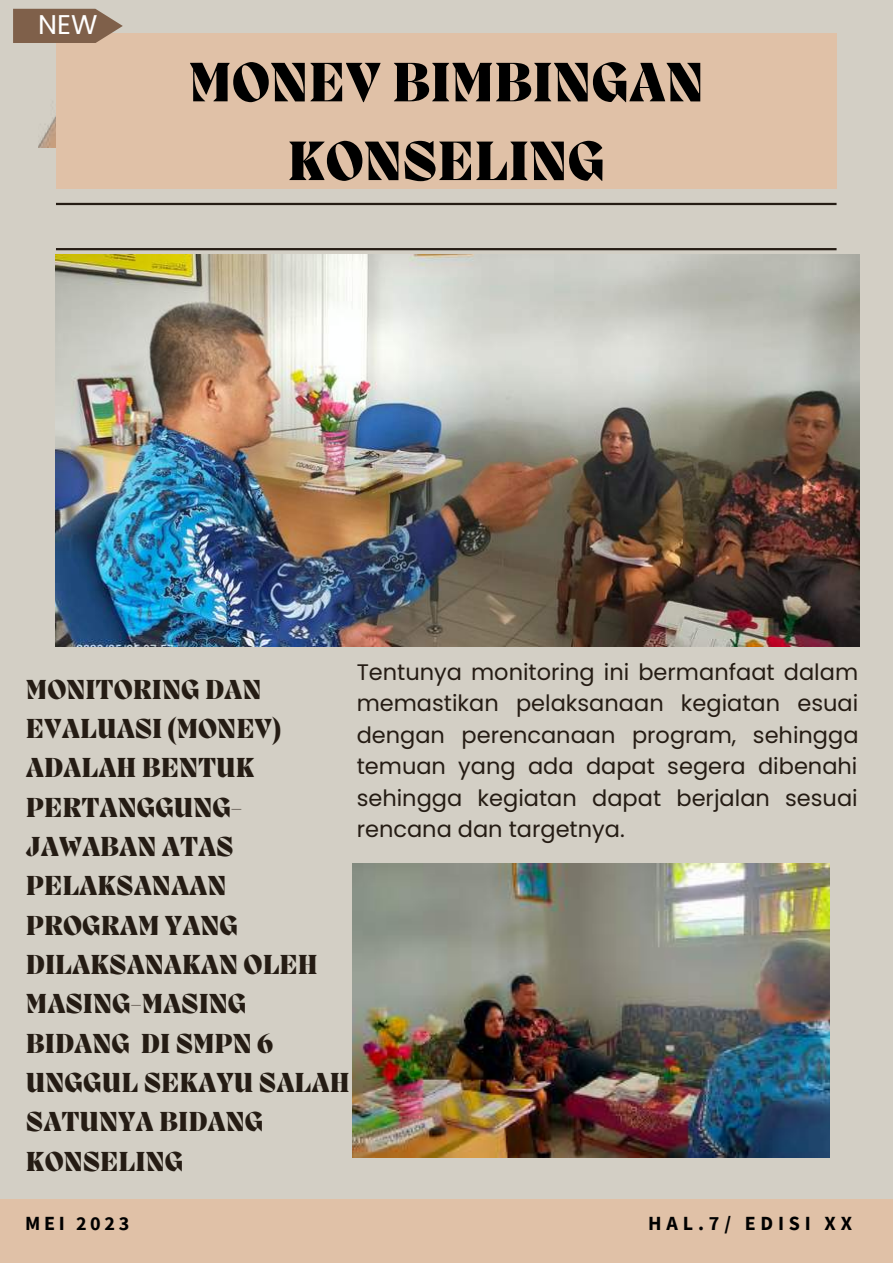
<style>
.page{position:relative;width:893px;height:1264px;background:#fff}
.page>*{position:absolute;margin:0;border:0;box-sizing:border-box;transform-origin:0 0}
.t1{font:800 57px/78.8px "Migra";color:#000;text-align:center}
.t2{font:800 28.2px/39.3px "Migra";color:#251c14}
.t3{font:27px "Poppins";color:#fff}
.t4{font:22.5px/31.5px "Poppins";color:#251c14;text-align:justify}
.t5{font:700 20.1px "Source Sans Pro";letter-spacing:.24em;color:#000}
</style>
<div class="page">
<div style="left:0;top:0;width:892px;height:1262px;background:#d3cfc5"></div>
<img style="left:56px;top:255px;width:803px;height:391px">
<img style="left:38px;top:116px;width:18px;height:32px">
<div style="left:56px;top:33px;width:780px;height:156px;background:#e0c1a7"></div>
<svg style="left:13px;top:9px;width:110px;height:34px;background:#8a6d57"></svg>
<hr style="left:56px;top:203px;width:780px;height:2px;background:#251c14">
<hr style="left:56px;top:248px;width:780px;height:2px;background:#251c14">
<img style="left:353px;top:863px;width:476px;height:294px">
<div style="left:0;top:1199px;width:892px;height:63px;background:#e0c1a7"></div>
<p class="t3" style="left:38px;top:6px;width:61px">NEW</p>
<h1 class="t1" style="left:188px;top:47px;width:517px">MONEV BIMBINGAN<br>KONSELING</h1>
<p class="t2" style="left:26px;top:671px;width:325px">MONITORING DAN<br>EVALUASI (MONEV)<br>ADALAH BENTUK<br>PERTANGGUNG-<br>JAWABAN ATAS<br>PELAKSANAAN<br>PROGRAM YANG<br>DILAKSANAKAN OLEH<br>MASING-MASING<br>BIDANG DI SMPN 6<br>UNGGUL SEKAYU SALAH<br>SATUNYA BIDANG<br>KONSELING</p>
<p class="t4" style="left:356px;top:656px;width:503px">Tentunya monitoring ini bermanfaat dalam memastikan pelaksanaan kegiatan esuai dengan perencanaan program, sehingga temuan yang ada dapat segera dibenahi sehingga kegiatan dapat berjalan sesuai rencana dan targetnya.</p>
<p class="t5" style="left:25px;top:1210px;width:105px">MEI 2023</p>
<p class="t5" style="left:648px;top:1210px;width:205px">HAL.7/ EDISI XX</p>
</div>
